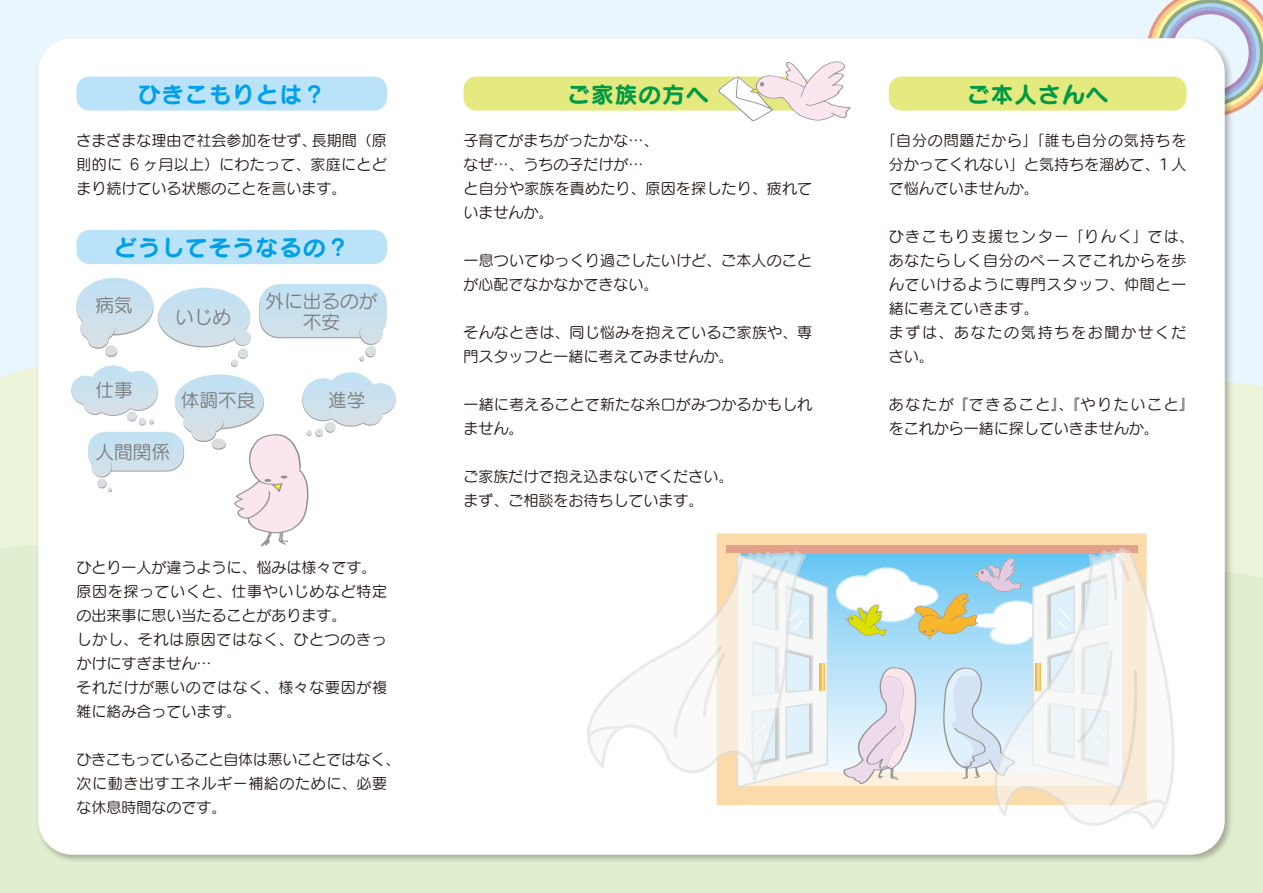
<style>
.page{position:relative;width:1263px;height:893px;background:#eaf6fd}
.page>*{position:absolute;margin:0;border:0;box-sizing:border-box;transform-origin:0 0}
.t1{font:22.5px "Seurat Pro B";letter-spacing:.05em;color:#00a0e9}
.t2{font:22.5px "Seurat Pro B";letter-spacing:.05em;color:#094}
.t3{font:18.6px "Seurat Pro M";color:#7d7d7d}
.t4{font:15px/24px "Seurat Pro M";letter-spacing:.01em;color:#221815}
.t5{font:15px/24px "Seurat Pro M";letter-spacing:.04em;color:#221815}
.t6{font:15px/24px "Seurat Pro M";letter-spacing:.055em;color:#221815}
</style>
<div class="page">
<svg style="left:1149px;top:0;width:114px;height:112px"></svg>
<div style="left:1157px;top:0;width:106px;height:106px;background:#8ba986;border-radius:50%"></div>
<div style="left:1161px;top:3px;width:99px;height:99px;background:#aed4f0;border-radius:50%"></div>
<svg style="left:1164px;top:7px;width:92px;height:92px"></svg>
<div style="left:1168px;top:11px;width:84px;height:84px;background:#ab89bd;border-radius:50%"></div>
<div style="left:1172px;top:14px;width:77px;height:77px;background:#eaf6fd;border-radius:50%"></div>
<div style="left:0;top:511px;width:1263px;height:382px;background:#e1eecf"></div>
<img style="left:33px;top:33px;width:1202px;height:832px">
<div style="left:38px;top:38px;width:1187px;height:817px;background:#fff;border-radius:34px"></div>
<div style="left:77px;top:77px;width:310px;height:34px;background:#bae3f9;border-radius:13px"></div>
<div style="left:463px;top:77px;width:349px;height:34px;background:#e4e980;border-radius:13px"></div>
<div style="left:889px;top:77px;width:297px;height:34px;background:#e4e980;border-radius:13px"></div>
<div style="left:77px;top:230px;width:310px;height:34px;background:#bae3f9;border-radius:13px"></div>
<svg style="left:71px;top:278px;width:325px;height:268px"></svg>
<svg style="left:718px;top:61px;width:133px;height:60px"></svg>
<svg style="left:735px;top:533px;width:94px;height:360px"></svg>
<div style="left:726px;top:545px;width:412px;height:8px;background:#e3a08a"></div>
<svg style="left:1071px;top:686px;width:104px;height:143px"></svg>
<svg style="left:588px;top:551px;width:218px;height:230px"></svg>
<svg style="left:587px;top:724px;width:38px;height:21px"></svg>
<svg style="left:737px;top:555px;width:90px;height:232px"></svg>
<svg style="left:672px;top:645px;width:54px;height:94px"></svg>
<svg style="left:835px;top:533px;width:333px;height:284px"></svg>
<h1 class="t1" style="left:138px;top:78px;width:189px">ひきこもりとは？</h1>
<p class="t4" style="left:77px;top:128px;width:312px;text-align:justify">さまざまな理由で社会参加をせず、長期間（原則的に 6 ヶ月以上）にわたって、家庭にとどまり続けている状態のことを言います。</p>
<h1 class="t1" style="left:114px;top:232px;width:237px">どうしてそうなるの？</h1>
<p class="t3" style="left:95px;top:293px;width:39px">病気</p>
<p class="t3" style="left:266px;top:289px;width:113px">外に出るのが</p>
<p class="t3" style="left:175px;top:305px;width:57px">いじめ</p>
<p class="t3" style="left:303px;top:310px;width:39px">不安</p>
<p class="t3" style="left:95px;top:378px;width:39px">仕事</p>
<p class="t3" style="left:181px;top:388px;width:76px">体調不良</p>
<p class="t3" style="left:328px;top:388px;width:39px">進学</p>
<p class="t3" style="left:96px;top:439px;width:76px">人間関係</p>
<p class="t5" style="left:77px;top:555px;width:312px">ひとり一人が違うように、悩みは様々です。原因を探っていくと、仕事やいじめなど特定の出来事に思い当たることがあります。<br>しかし、それは原因ではなく、ひとつのきっかけにすぎません…<br>それだけが悪いのではなく、様々な要因が複雑に絡み合っています。</p>
<p class="t4" style="left:77px;top:747px;width:325px">ひきこもっていること自体は悪いことではなく、次に動き出すエネルギー補給のために、必要な休息時間なのです。</p>
<h1 class="t2" style="left:567px;top:78px;width:142px">ご家族の方へ</h1>
<p class="t4" style="left:463px;top:128px;width:350px">子育てがまちがったかな…、<br>なぜ…、うちの子だけが…<br>と自分や家族を責めたり、原因を探したり、疲れていませんか。</p>
<p class="t4" style="left:463px;top:248px;width:350px">一息ついてゆっくり過ごしたいけど、ご本人のことが心配でなかなかできない。</p>
<p class="t4" style="left:463px;top:320px;width:350px">そんなときは、同じ悩みを抱えているご家族や、専門スタッフと一緒に考えてみませんか。</p>
<p class="t4" style="left:463px;top:392px;width:350px">一緒に考えることで新たな糸口がみつかるかもしれません。</p>
<p class="t4" style="left:463px;top:464px;width:271px">ご家族だけで抱え込まないでください。まず、ご相談をお待ちしています。</p>
<h1 class="t2" style="left:967px;top:78px;width:142px">ご本人さんへ</h1>
<p class="t4" style="left:889px;top:128px;width:299px;text-align:justify;text-indent:-8px">「自分の問題だから」「誰も自分の気持ちを分かってくれない」と気持ちを溜めて、１人で悩んでいませんか。</p>
<p class="t6" style="left:889px;top:224px;width:307px">ひきこもり支援センター「りんく」では、あなたらしく自分のペースでこれからを歩んでいけるように専門スタッフ、仲間と一緒に考えていきます。<br>まずは、あなたの気持ちをお聞かせください。</p>
<p class="t4" style="left:889px;top:392px;width:307px">あなたが『できること』、『やりたいこと』をこれから一緒に探していきませんか。</p>
</div>
